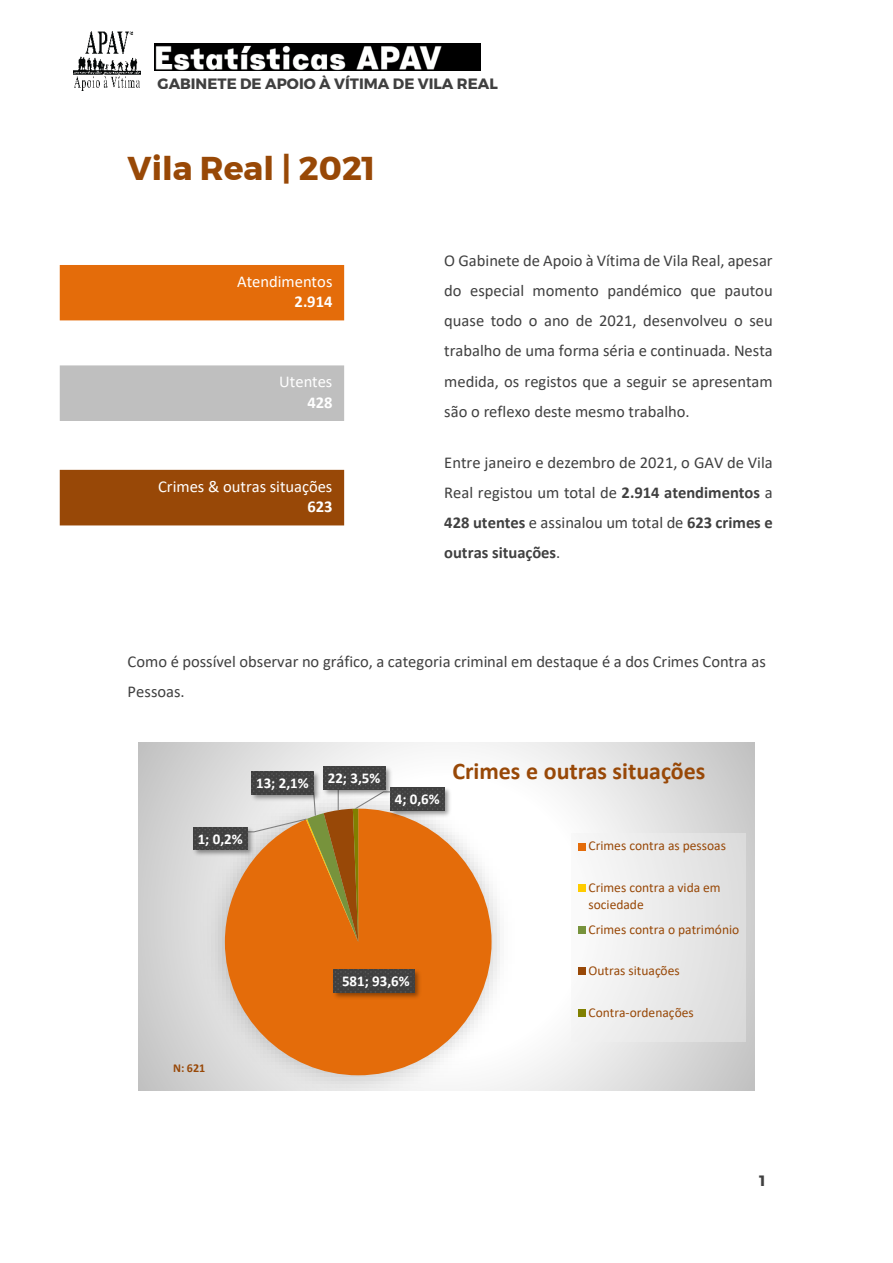
<style>
.page{position:relative;width:893px;height:1263px;background:#fff}
.page>*{position:absolute;margin:0;border:0;box-sizing:border-box;transform-origin:0 0}
.t1{font:700 33px "Montserrat";color:#984806}
.t2{font:700 24px "Calibri";color:#984807}
.t3{font:16.5px/30.2px "Calibri";color:#404040;text-align:justify}
.t4{font:16.5px "Calibri";color:#fff}
.t5{font:700 16.5px "Calibri";color:#fff}
.t6{font:700 15px "Calibri";color:#fff}
.t7{font:700 15px "Montserrat";color:#404040}
.t8{font:13.5px/16.5px "Calibri";color:#984807}
.t9{font:700 12px "Calibri";color:#984807}
.s1{font-weight:700}
</style>
<div class="page">
<img style="left:74px;top:32px;width:66px;height:59px">
<img style="left:155px;top:44px;width:326px;height:26px">
<svg style="left:138px;top:742px;width:616px;height:349px"></svg>
<img style="left:192px;top:776px;width:331px;height:315px">
<svg style="left:225px;top:809px;width:267px;height:266px;background:#e58b42"></svg>
<svg style="left:246px;top:786px;width:145px;height:156px;background:#d57c2b"></svg>
<img style="left:331px;top:966px;width:92px;height:35px">
<svg style="left:334px;top:969px;width:80px;height:23px;background:#424242"></svg>
<img style="left:190px;top:824px;width:66px;height:35px">
<svg style="left:193px;top:827px;width:54px;height:23px"></svg>
<img style="left:249px;top:768px;width:73px;height:35px">
<svg style="left:252px;top:771px;width:61px;height:23px"></svg>
<img style="left:320px;top:763px;width:74px;height:35px">
<svg style="left:323px;top:766px;width:62px;height:23px"></svg>
<img style="left:387px;top:784px;width:66px;height:35px">
<svg style="left:390px;top:787px;width:54px;height:23px"></svg>
<div style="left:571px;top:834px;width:174px;height:208px;background:#f2f2f2;opacity:.39"></div>
<div style="left:578px;top:843px;width:7px;height:7px;background:#e46c0a"></div>
<div style="left:578px;top:884px;width:7px;height:8px;background:#fc0"></div>
<div style="left:578px;top:926px;width:7px;height:7px;background:#77933c"></div>
<div style="left:578px;top:968px;width:7px;height:7px;background:#984807"></div>
<div style="left:578px;top:1009px;width:7px;height:8px;background:#808000"></div>
<div style="left:60px;top:266px;width:284px;height:54px;background:#e46c0a"></div>
<div style="left:60px;top:265px;width:284px;height:55px;border:1px solid #e46c0a"></div>
<div style="left:60px;top:366px;width:284px;height:54px;background:#bfbfbf"></div>
<div style="left:60px;top:365px;width:284px;height:56px;border:1px solid #bfbfbf"></div>
<div style="left:60px;top:470px;width:284px;height:55px;background:#984807"></div>
<p class="t7" style="left:158px;top:74px;width:342px">GABINETE DE APOIO À VÍTIMA DE VILA REAL</p>
<h1 class="t1" style="left:128px;top:148px;width:249px">Vila Real | 2021</h1>
<p class="t4" style="left:237px;top:275px;width:97px">Atendimentos</p>
<p class="t5" style="left:295px;top:295px;width:39px">2.914</p>
<p class="t4" style="left:279px;top:375px;width:55px">Utentes</p>
<p class="t5" style="left:307px;top:395px;width:27px">428</p>
<p class="t4" style="left:158px;top:479px;width:176px">Crimes &amp; outras situações</p>
<p class="t5" style="left:307px;top:500px;width:27px">623</p>
<p class="t3" style="left:444px;top:246px;width:330px">O Gabinete de Apoio à Vítima de Vila Real, apesar do especial momento pandémico que pautou quase todo o ano de 2021, desenvolveu o seu trabalho de uma forma séria e continuada. Nesta medida, os registos que a seguir se apresentam são o reflexo deste mesmo trabalho.</p>
<p class="t3" style="left:444px;top:449px;width:330px">Entre janeiro e dezembro de 2021, o GAV de Vila Real registou um total de <span class="s1">2.914 atendimentos</span> a <span class="s1">428 utentes</span> e assinalou um total de <span class="s1">623 crimes e outras situações</span>.</p>
<p class="t3" style="left:128px;top:648px;width:640px">Como é possível observar no gráfico, a categoria criminal em destaque é a dos Crimes Contra as<br>Pessoas.</p>
<p class="t6" style="left:198px;top:832px;width:46px">1; 0,2%</p>
<p class="t6" style="left:256px;top:777px;width:54px">13; 2,1%</p>
<p class="t6" style="left:328px;top:772px;width:54px">22; 3,5%</p>
<p class="t6" style="left:395px;top:792px;width:46px">4; 0,6%</p>
<h2 class="t2" style="left:452px;top:761px;width:254px">Crimes e outras situações</h2>
<p class="t6" style="left:342px;top:975px;width:69px">581; 93,6%</p>
<p class="t8" style="left:588px;top:839px;width:139px">Crimes contra as pessoas</p>
<p class="t8" style="left:588px;top:880px;width:134px">Crimes contra a vida em sociedade</p>
<p class="t8" style="left:588px;top:922px;width:152px">Crimes contra o património</p>
<p class="t8" style="left:588px;top:964px;width:93px">Outras situações</p>
<p class="t8" style="left:588px;top:1005px;width:107px">Contra-ordenações</p>
<p class="t9" style="left:173px;top:1062px;width:34px">N: 621</p>
<p class="t7" style="left:759px;top:1171px;width:8px">1</p>
</div>
